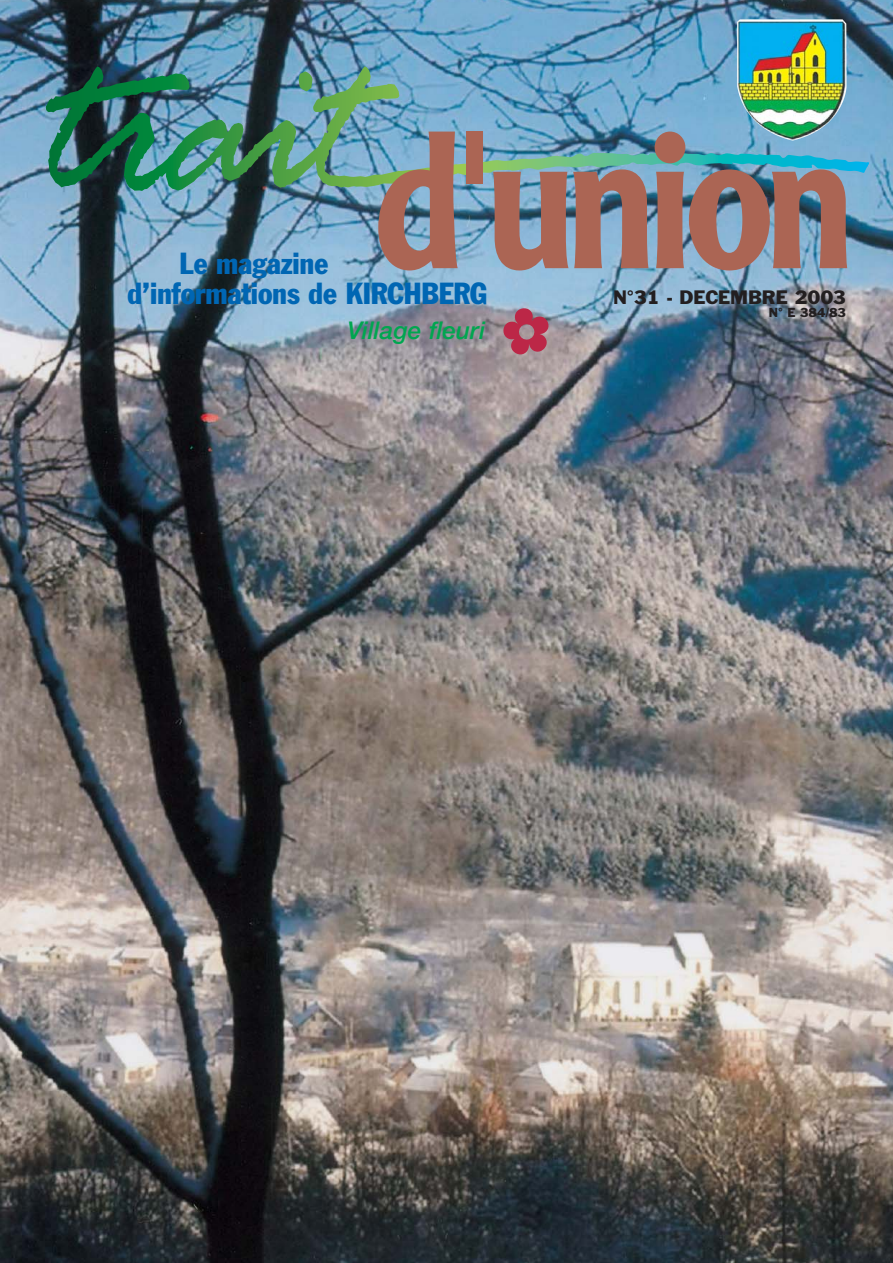
<style>
.page{position:relative;width:893px;height:1263px;background:#fff}
.page>*{position:absolute;margin:0;border:0;box-sizing:border-box;transform-origin:0 0}
.t1{font:condensed 30px/30px "Franklin Gothic";letter-spacing:-.005em;color:#0066b3}
.t2{font:italic 500 24.45px "Helvetica Neue";color:#00a650}
.t3{font:18px "Franklin Gothic";letter-spacing:-.005em;color:#231f20}
.t4{font:12px "Franklin Gothic";color:#231f20}
</style>
<div class="page">
<img style="left:0;top:0;width:893px;height:1263px">
<img style="left:737px;top:19px;width:109px;height:47px">
<img style="left:46px;top:66px;width:823px;height:204px">
<svg style="left:504px;top:308px;width:44px;height:46px;background:#b1576d"></svg>
<p class="t1" style="left:127px;top:250px;width:361px;text-indent:52px">Le magazine d’informations de KIRCHBERG</p>
<p class="t2" style="left:347px;top:321px;width:139px">Village fleuri</p>
<p class="t3" style="left:613px;top:290px;width:235px">N°31 - DECEMBRE 2003</p>
<p class="t4" style="left:769px;top:308px;width:79px">N° E 384/83</p>
</div>
